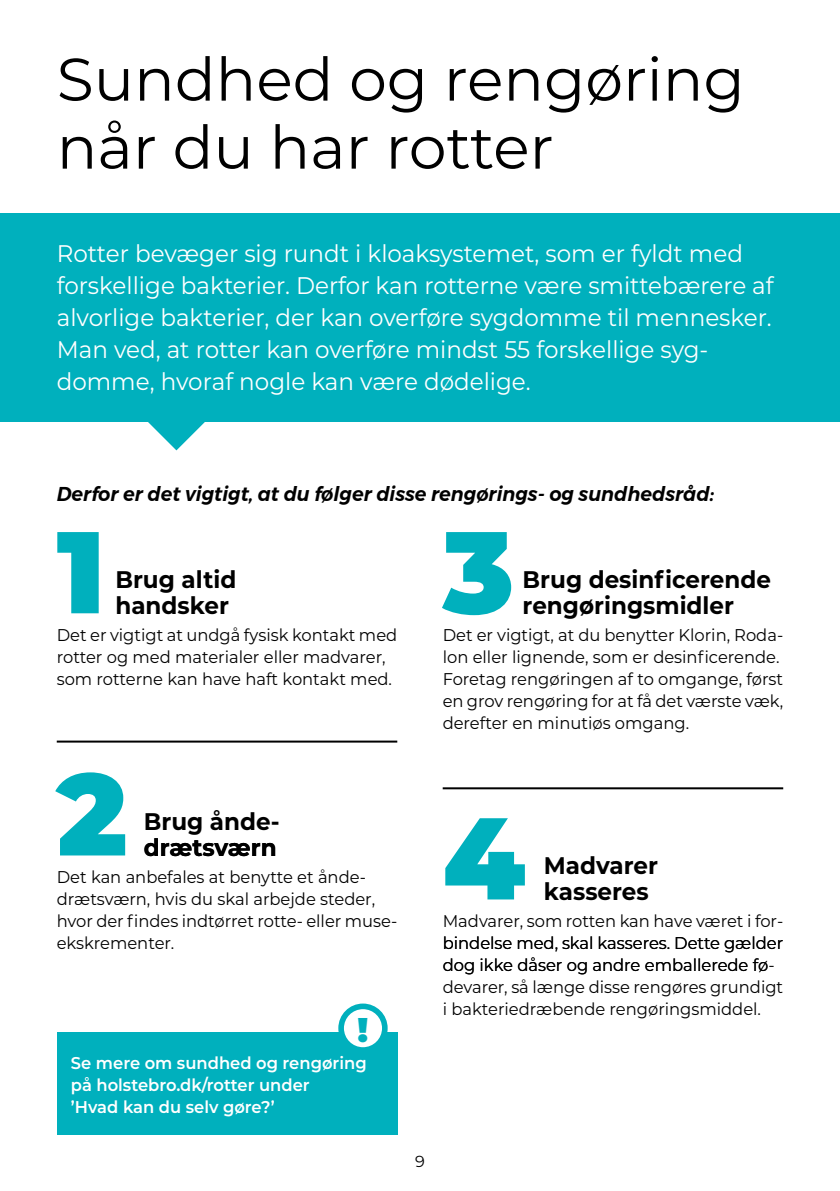
<style>
.page{position:relative;width:840px;height:1191px;background:#fff}
.page>*{position:absolute;margin:0;border:0;box-sizing:border-box;transform-origin:0 0}
.t1{font:900 116px "Montserrat";color:#00b0bd}
.t2{font:60px/68px "Montserrat";color:#000}
.t3{font:900 34.4px "Montserrat";color:#00b0bd}
.t4{font:24px/32px "Montserrat";color:#fff;scale:.96 1}
.t5{font:700 24px/26px "Montserrat";color:#000;scale:.96 1}
.t6{font:italic 600 20px "Montserrat";color:#000;scale:.96 1}
.t7{font:17px/22px "Montserrat";color:#000;scale:.96 1}
.t8{font:600 17px/22px "Montserrat";color:#fff;scale:.96 1}
.t9{font:16px "Montserrat";color:#000}
</style>
<div class="page">
<svg style="left:148px;top:422px;width:57px;height:28px"></svg>
<div style="left:0;top:214px;width:839px;height:208px;background:#00b0bd"></div>
<div style="left:57px;top:1032px;width:340px;height:102px;background:#00b0bd"></div>
<hr style="left:57px;top:740px;width:340px;height:2px;background:#000">
<hr style="left:442px;top:787px;width:340px;height:2px;background:#000">
<div style="left:341px;top:1006px;width:43px;height:44px;background:#fff;border-radius:50%"></div>
<div style="left:338px;top:1003px;width:49px;height:49px;border:6px solid #00b0bd;border-radius:50%"></div>
<h1 class="t2" style="left:57px;top:43px;width:689px">Sundhed og rengøring når du har rotter</h1>
<p class="t4" style="left:57px;top:237px;width:748px">Rotter bevæger sig rundt i kloaksystemet, som er fyldt med forskellige bakterier. Derfor kan rotterne være smittebærere af alvorlige bakterier, der kan overføre sygdomme til mennesker.<br>Man ved, at rotter kan overføre mindst 55 forskellige syg&shy;domme, hvoraf nogle kan være dødelige.</p>
<p class="t6" style="left:57px;top:478px;width:686px">Derfor er det vigtigt, at du følger disse rengørings- og sundhedsråd:</p>
<h2 class="t1" style="left:57px;top:485px;width:50px">1</h2>
<h2 class="t1" style="left:442px;top:485px;width:73px">3</h2>
<h2 class="t5" style="left:115px;top:565px;width:128px">Brug altid handsker</h2>
<p class="t7" style="left:57px;top:623px;width:356px">Det er vigtigt at undgå fysisk kontakt med rotter og med materialer eller madvarer, som rotterne kan have haft kontakt med.</p>
<h2 class="t5" style="left:522px;top:565px;width:260px">Brug desinficerende rengøringsmidler</h2>
<p class="t7" style="left:442px;top:623px;width:356px">Det er vigtigt, at du benytter Klorin, Roda&shy;lon eller lignende, som er desinficerende.<br>Foretag rengøringen af to omgange, først en grov rengøring for at få det værste væk, derefter en minutiøs omgang.</p>
<h2 class="t1" style="left:57px;top:727px;width:72px">2</h2>
<h2 class="t5" style="left:144px;top:807px;width:143px">Brug ånde-</h2>
<p class="t7" style="left:57px;top:865px;width:356px">Det kan anbefales at benytte et ånde&shy;drætsværn, hvis du skal arbejde steder, hvor der findes indtørret rotte- eller muse&shy;ekskrementer.</p>
<h3 class="t5" style="left:144px;top:833px;width:140px">drætsværn</h3>
<h3 class="t3" style="left:357px;top:1003px;width:12px">!</h3>
<p class="t8" style="left:71px;top:1050px;width:309px">Se mere om sundhed og rengøring på holstebro.dk/rotter under<br>’Hvad kan du selv gøre?’</p>
<p class="t9" style="left:415px;top:1150px;width:11px">9</p>
<h2 class="t1" style="left:442px;top:771px;width:84px">4</h2>
<h2 class="t5" style="left:543px;top:851px;width:120px">Madvarer kasseres</h2>
<p class="t7" style="left:442px;top:909px;width:356px">Madvarer, som rotten kan have været i for&shy;bindelse med, skal kasseres. Dette gælder dog ikke dåser og andre emballerede fø&shy;devarer, så længe disse rengøres grundigt i bakteriedræbende rengøringsmiddel.</p>
</div>
